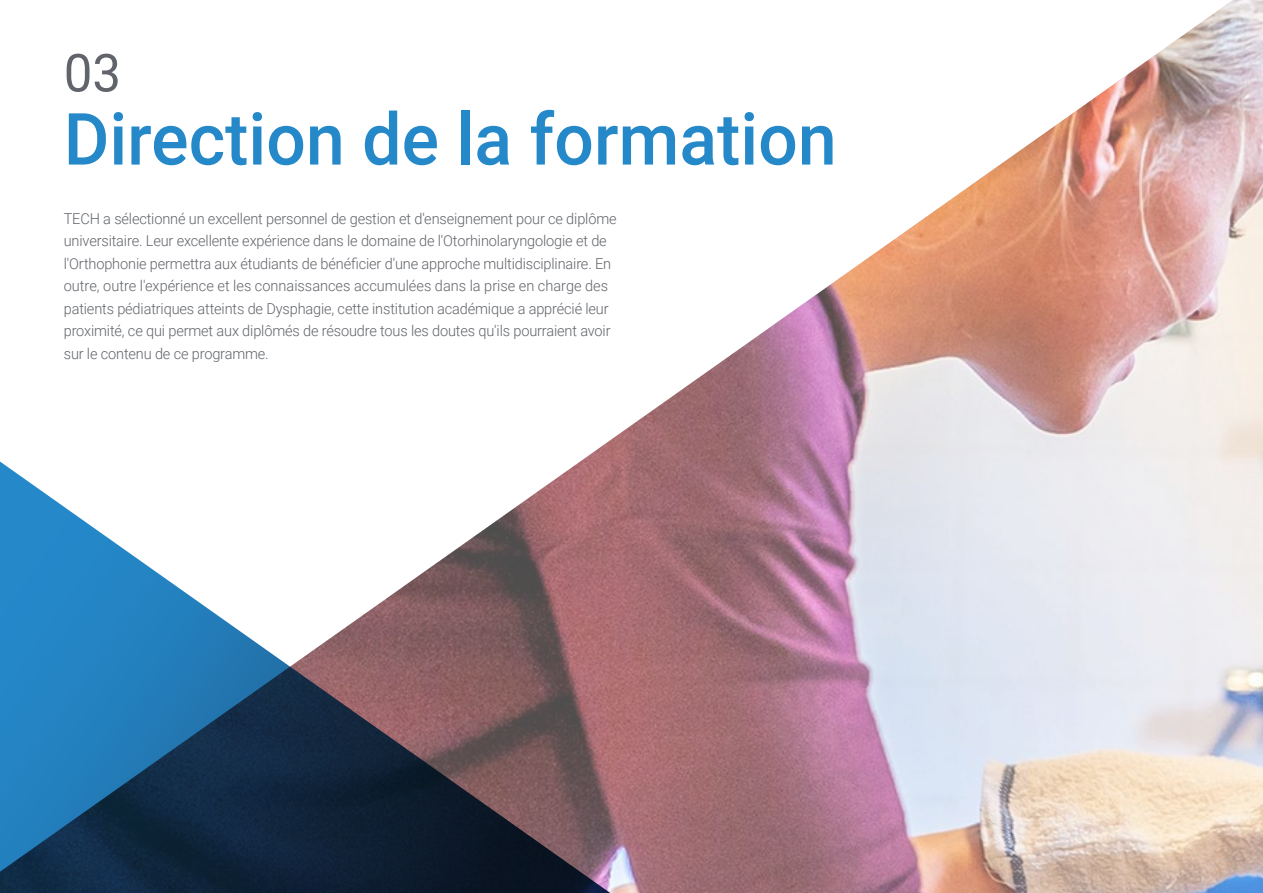
<style>
.page{position:relative;width:1263px;height:893px;background:#fff}
.page>*{position:absolute;margin:0;border:0;box-sizing:border-box;transform-origin:0 0}
.t1{font:500 72px "Roboto";color:#2488c9}
.t2{font:52.5px "Roboto";color:#61646a}
.t3{font:300 15px/22.5px "Roboto";letter-spacing:-.01em;color:#61646a}
</style>
<div class="page">
<img style="left:602px;top:0;width:661px;height:893px">
<svg style="left:0;top:446px;width:640px;height:447px"></svg>
<h2 class="t2" style="left:64px;top:36px;width:59px">03</h2>
<h1 class="t1" style="left:64px;top:89px;width:774px">Direction de la formation</h1>
<p class="t3" style="left:64px;top:207px;width:554px">TECH a sélectionné un excellent personnel de gestion et d'enseignement pour ce diplôme universitaire. Leur excellente expérience dans le domaine de l'Otorhinolaryngologie et de l'Orthophonie permettra aux étudiants de bénéficier d'une approche multidisciplinaire. En outre, outre l'expérience et les connaissances accumulées dans la prise en charge des patients pédiatriques atteints de Dysphagie, cette institution académique a apprécié leur proximité, ce qui permet aux diplômés de résoudre tous les doutes qu'ils pourraient avoir sur le contenu de ce programme.</p>
</div>
